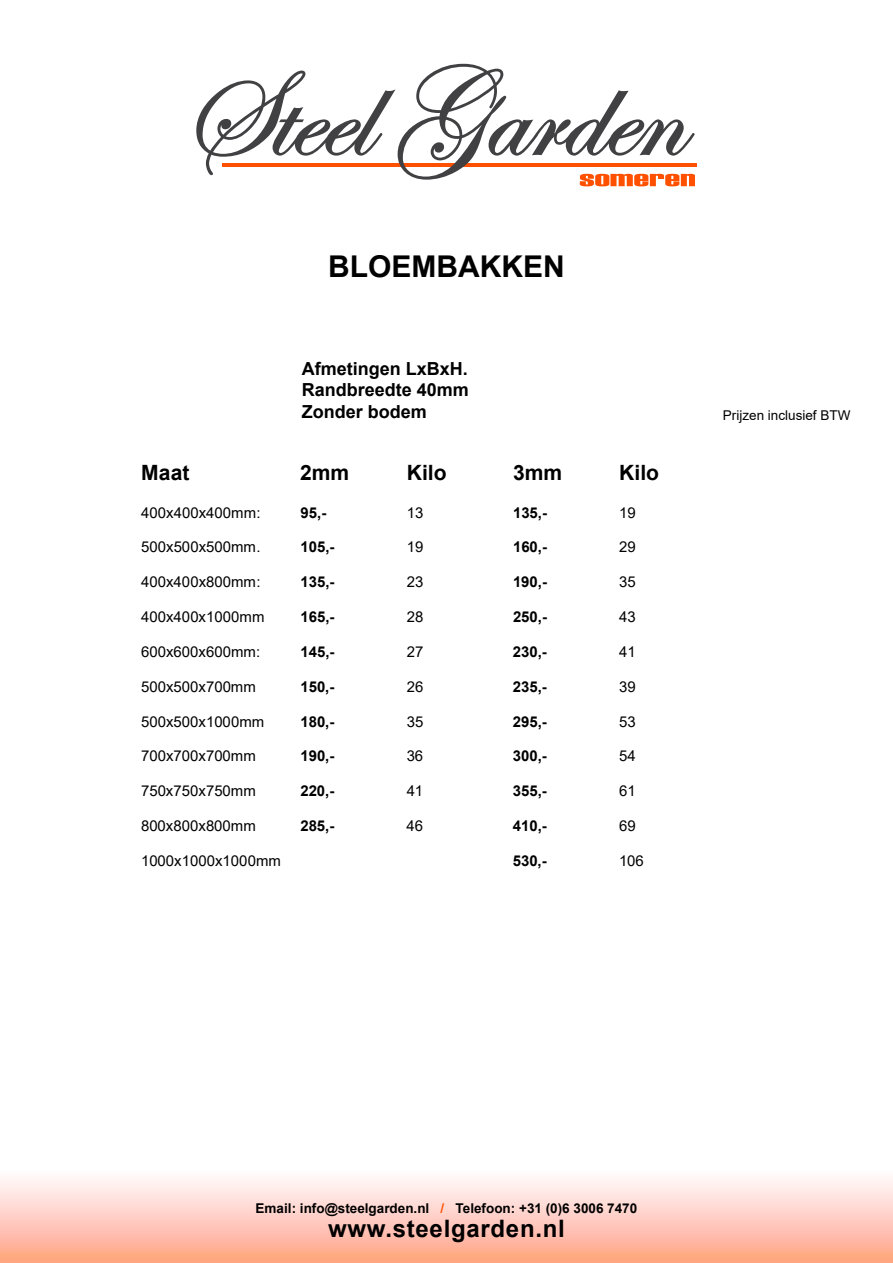
<style>
.page{position:relative;width:893px;height:1263px;background:#fff}
.page>*{position:absolute;margin:0;border:0;box-sizing:border-box;transform-origin:0 0}
.t1{font:700 30px "Arial";color:#000}
.t2{font:700 24px "Arial";letter-spacing:.03em;color:#000}
.t3{font:700 21px "Arial";color:#000}
.t4{font:700 18px/21.6px "Arial";color:#000;text-align:justify}
.t5{font:15px "Arial";color:#000}
.t6{font:700 15px "Arial";color:#000}
.t7{font:700 13.5px "Arial";color:#000}
.t8{font:13.5px "Arial";color:#000}
.s1{color:#ff5000}
</style>
<div class="page">
<div style="left:0;top:1169px;width:893px;height:94px;background:linear-gradient(to bottom,#fff,#ffa384)"></div>
<hr style="left:222px;top:164px;width:475px;height:3px;background:#ff5000">
<svg style="left:196px;top:64px;width:499px;height:122px"></svg>
<h1 class="t1" style="left:328px;top:245px;width:238px">BLOEMBAKKEN</h1>
<p class="t4" style="left:302px;top:358px;width:169px">Afmetingen LxBxH.<br>Randbreedte 40mm Zonder bodem</p>
<p class="t4" style="left:407px;top:383px;width:127px">Zonder bodem</p>
<h3 class="t3" style="left:141px;top:458px;width:50px">Maat</h3>
<h3 class="t3" style="left:300px;top:458px;width:50px">2mm</h3>
<h3 class="t3" style="left:407px;top:458px;width:41px">Kilo</h3>
<h3 class="t3" style="left:513px;top:458px;width:51px">3mm</h3>
<h3 class="t3" style="left:619px;top:458px;width:41px">Kilo</h3>
<p class="t5" style="left:141px;top:502px;width:121px">400x400x400mm:</p>
<p class="t6" style="left:301px;top:502px;width:27px">95,-</p>
<p class="t5" style="left:407px;top:502px;width:18px">13</p>
<p class="t6" style="left:513px;top:502px;width:35px">135,-</p>
<p class="t5" style="left:619px;top:502px;width:18px">19</p>
<p class="t5" style="left:141px;top:537px;width:121px">500x500x500mm.</p>
<p class="t6" style="left:301px;top:536px;width:36px">105,-</p>
<p class="t5" style="left:407px;top:537px;width:18px">19</p>
<p class="t6" style="left:513px;top:536px;width:35px">160,-</p>
<p class="t5" style="left:619px;top:537px;width:18px">29</p>
<p class="t5" style="left:141px;top:572px;width:121px">400x400x800mm:</p>
<p class="t6" style="left:301px;top:571px;width:36px">135,-</p>
<p class="t5" style="left:407px;top:572px;width:18px">23</p>
<p class="t6" style="left:513px;top:571px;width:35px">190,-</p>
<p class="t5" style="left:619px;top:572px;width:18px">35</p>
<p class="t5" style="left:141px;top:606px;width:125px">400x400x1000mm</p>
<p class="t6" style="left:301px;top:606px;width:36px">165,-</p>
<p class="t5" style="left:407px;top:606px;width:18px">28</p>
<p class="t6" style="left:513px;top:606px;width:35px">250,-</p>
<p class="t5" style="left:619px;top:606px;width:18px">43</p>
<p class="t5" style="left:141px;top:641px;width:121px">600x600x600mm:</p>
<p class="t6" style="left:301px;top:641px;width:36px">145,-</p>
<p class="t5" style="left:407px;top:641px;width:18px">27</p>
<p class="t6" style="left:513px;top:641px;width:35px">230,-</p>
<p class="t5" style="left:619px;top:641px;width:18px">41</p>
<p class="t5" style="left:141px;top:676px;width:116px">500x500x700mm</p>
<p class="t6" style="left:300px;top:676px;width:36px">150,-</p>
<p class="t5" style="left:407px;top:676px;width:18px">26</p>
<p class="t6" style="left:513px;top:676px;width:35px">235,-</p>
<p class="t5" style="left:619px;top:676px;width:18px">39</p>
<p class="t5" style="left:141px;top:711px;width:125px">500x500x1000mm</p>
<p class="t6" style="left:300px;top:711px;width:36px">180,-</p>
<p class="t5" style="left:407px;top:711px;width:18px">35</p>
<p class="t6" style="left:513px;top:711px;width:35px">295,-</p>
<p class="t5" style="left:619px;top:711px;width:18px">53</p>
<p class="t5" style="left:141px;top:746px;width:116px">700x700x700mm</p>
<p class="t6" style="left:300px;top:745px;width:36px">190,-</p>
<p class="t5" style="left:407px;top:746px;width:18px">36</p>
<p class="t6" style="left:513px;top:745px;width:35px">300,-</p>
<p class="t5" style="left:619px;top:746px;width:18px">54</p>
<p class="t5" style="left:141px;top:781px;width:116px">750x750x750mm</p>
<p class="t6" style="left:300px;top:780px;width:36px">220,-</p>
<p class="t5" style="left:407px;top:781px;width:18px">41</p>
<p class="t6" style="left:513px;top:780px;width:35px">355,-</p>
<p class="t5" style="left:619px;top:781px;width:18px">61</p>
<p class="t5" style="left:141px;top:815px;width:116px">800x800x800mm</p>
<p class="t6" style="left:300px;top:815px;width:36px">285,-</p>
<p class="t5" style="left:407px;top:815px;width:18px">46</p>
<p class="t6" style="left:513px;top:815px;width:35px">410,-</p>
<p class="t5" style="left:619px;top:815px;width:18px">69</p>
<p class="t5" style="left:141px;top:850px;width:141px">1000x1000x1000mm</p>
<p class="t6" style="left:513px;top:850px;width:35px">530,-</p>
<p class="t5" style="left:619px;top:850px;width:26px">106</p>
<p class="t8" style="left:723px;top:406px;width:129px">Prijzen inclusief BTW</p>
<p class="t7" style="left:256px;top:1199px;width:383px">Email: info@steelgarden.nl <span class="s1">/</span> Telefoon: +31 (0)6 3006 7470</p>
<h2 class="t2" style="left:328px;top:1212px;width:238px">www.steelgarden.nl</h2>
</div>
